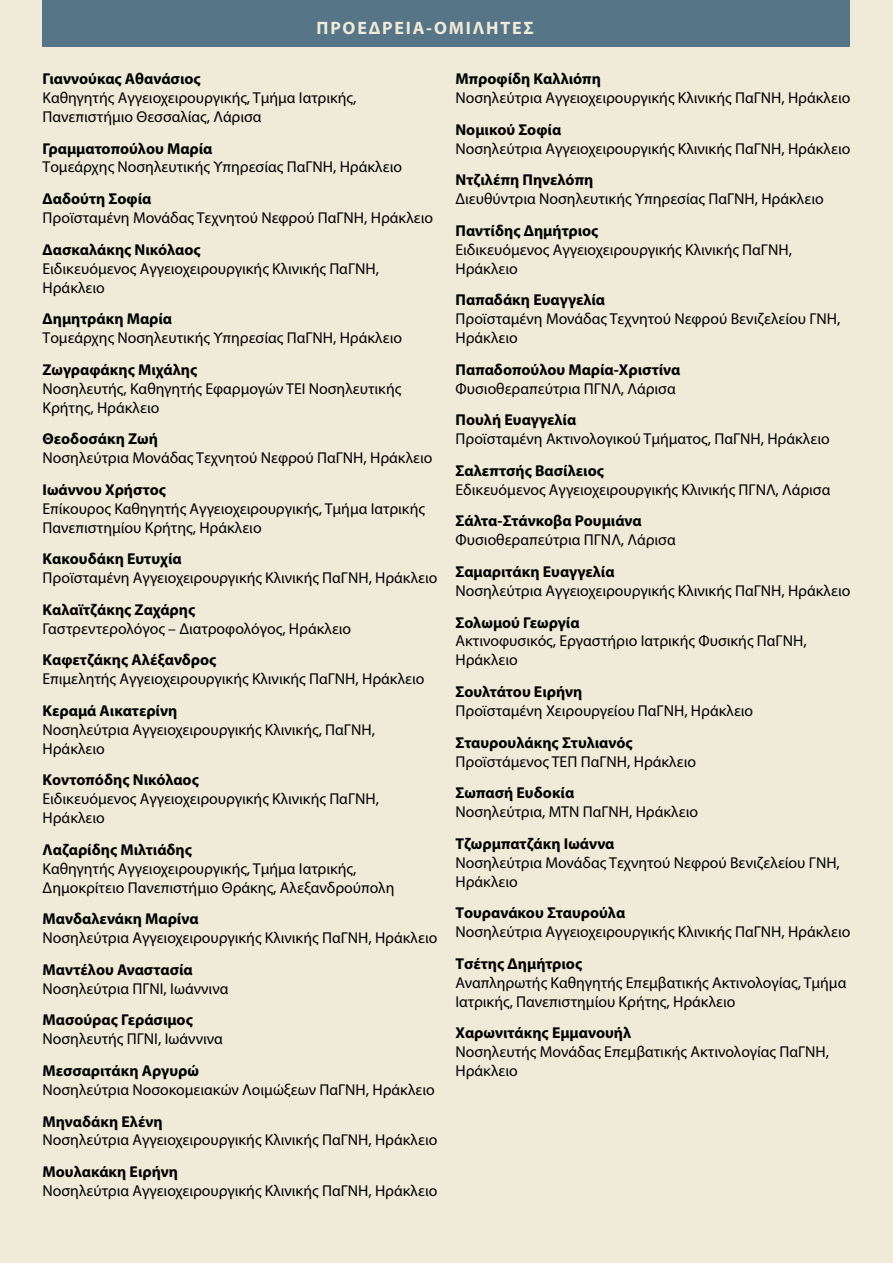
<style>
.page{position:relative;width:893px;height:1263px;background:#f0ead8}
.page>*{position:absolute;margin:0;border:0;box-sizing:border-box;transform-origin:0 0}
.t1{font:700 18px "Myriad Pro";letter-spacing:.1em;color:#f0ead8}
.t2{font:15.75px/18.9px "Myriad Pro";color:#000}
.t3{font:700 15.75px "Myriad Pro";color:#000}
</style>
<div class="page">
<div style="left:43px;top:0;width:807px;height:47px;background:#567688"></div>
<p class="t1" style="left:317px;top:16px;width:219px">ΠΡΟΕΔΡΕΙΑ-ΟΜΙΛΗΤΕΣ</p>
<p class="t3" style="left:43px;top:69px;width:160px">Γιαννούκας Αθανάσιος</p>
<p class="t2" style="left:43px;top:88px;width:315px">Καθηγητής Αγγειοχειρουργικής, Τμήμα Ιατρικής,<br>Πανεπιστήμιο Θεσσαλίας, Λάρισα</p>
<p class="t3" style="left:43px;top:138px;width:171px">Γραμματοπούλου Μαρία</p>
<p class="t2" style="left:43px;top:157px;width:361px">Τομεάρχης Νοσηλευτικής Υπηρεσίας ΠαΓΝΗ, Ηράκλειο</p>
<p class="t3" style="left:43px;top:189px;width:110px">Δαδούτη Σοφία</p>
<p class="t2" style="left:43px;top:208px;width:392px">Προϊσταμένη Μονάδας Τεχνητού Νεφρού ΠαΓΝΗ, Ηράκλειο</p>
<p class="t3" style="left:43px;top:239px;width:160px">Δασκαλάκης Νικόλαος</p>
<p class="t2" style="left:43px;top:259px;width:338px">Ειδικευόμενος Αγγειοχειρουργικής Κλινικής ΠαΓΝΗ,<br>Ηράκλειο</p>
<p class="t3" style="left:43px;top:309px;width:131px">Δημητράκη Μαρία</p>
<p class="t2" style="left:43px;top:328px;width:361px">Τομεάρχης Νοσηλευτικής Υπηρεσίας ΠαΓΝΗ, Ηράκλειο</p>
<p class="t3" style="left:43px;top:359px;width:156px">Ζωγραφάκης Μιχάλης</p>
<p class="t2" style="left:43px;top:379px;width:360px">Νοσηλευτής, Καθηγητής Εφαρμογών ΤΕΙ Νοσηλευτικής<br>Κρήτης, Ηράκλειο</p>
<p class="t3" style="left:43px;top:429px;width:117px">Θεοδοσάκη Ζωή</p>
<p class="t2" style="left:43px;top:448px;width:391px">Νοσηλεύτρια Μονάδας Τεχνητού Νεφρού ΠαΓΝΗ, Ηράκλειο</p>
<p class="t3" style="left:43px;top:479px;width:125px">Ιωάννου Χρήστος</p>
<p class="t2" style="left:43px;top:499px;width:384px">Επίκουρος Καθηγητής Αγγειοχειρουργικής, Τμήμα Ιατρικής<br>Πανεπιστημίου Κρήτης, Ηράκλειο</p>
<p class="t3" style="left:43px;top:549px;width:141px">Κακουδάκη Ευτυχία</p>
<p class="t2" style="left:43px;top:568px;width:396px">Προϊσταμένη Αγγειοχειρουργικής Κλινικής ΠαΓΝΗ, Ηράκλειο</p>
<p class="t3" style="left:43px;top:599px;width:154px">Καλαϊτζάκης Ζαχάρης</p>
<p class="t2" style="left:43px;top:619px;width:310px">Γαστρεντερολόγος – Διατροφολόγος, Ηράκλειο</p>
<p class="t3" style="left:43px;top:650px;width:175px">Καφετζάκης Αλέξανδρος</p>
<p class="t2" style="left:43px;top:669px;width:383px">Επιμελητής Αγγειοχειρουργικής Κλινικής ΠαΓΝΗ, Ηράκλειο</p>
<p class="t3" style="left:43px;top:700px;width:136px">Κεραμά Αικατερίνη</p>
<p class="t2" style="left:43px;top:720px;width:334px">Νοσηλεύτρια Αγγειοχειρουργικής Κλινικής, ΠαΓΝΗ,<br>Ηράκλειο</p>
<p class="t3" style="left:43px;top:770px;width:158px">Κοντοπόδης Νικόλαος</p>
<p class="t2" style="left:43px;top:789px;width:338px">Ειδικευόμενος Αγγειοχειρουργικής Κλινικής ΠαΓΝΗ,<br>Ηράκλειο</p>
<p class="t3" style="left:43px;top:839px;width:151px">Λαζαρίδης Μιλτιάδης</p>
<p class="t2" style="left:43px;top:859px;width:353px">Καθηγητής Αγγειοχειρουργικής, Τμήμα Ιατρικής,<br>Δημοκρίτειο Πανεπιστήμιο Θράκης, Αλεξανδρούπολη</p>
<p class="t3" style="left:43px;top:909px;width:157px">Μανδαλενάκη Μαρίνα</p>
<p class="t2" style="left:43px;top:928px;width:396px">Νοσηλεύτρια Αγγειοχειρουργικής Κλινικής ΠαΓΝΗ, Ηράκλειο</p>
<p class="t3" style="left:43px;top:959px;width:152px">Μαντέλου Αναστασία</p>
<p class="t2" style="left:43px;top:979px;width:187px">Νοσηλεύτρια ΠΓΝΙ, Ιωάννινα</p>
<p class="t3" style="left:43px;top:1010px;width:152px">Μασούρας Γεράσιμος</p>
<p class="t2" style="left:43px;top:1029px;width:182px">Νοσηλευτής ΠΓΝΙ, Ιωάννινα</p>
<p class="t3" style="left:43px;top:1060px;width:158px">Μεσσαριτάκη Αργυρώ</p>
<p class="t2" style="left:43px;top:1080px;width:394px">Νοσηλεύτρια Νοσοκομειακών Λοιμώξεων ΠαΓΝΗ, Ηράκλειο</p>
<p class="t3" style="left:43px;top:1111px;width:122px">Μηναδάκη Ελένη</p>
<p class="t2" style="left:43px;top:1130px;width:396px">Νοσηλεύτρια Αγγειοχειρουργικής Kλινικής ΠαΓΝΗ, Ηράκλειο</p>
<p class="t3" style="left:43px;top:1161px;width:137px">Μουλακάκη Ειρήνη</p>
<p class="t2" style="left:43px;top:1181px;width:396px">Νοσηλεύτρια Αγγειοχειρουργικής Κλινικής ΠαΓΝΗ, Ηράκλειο</p>
<p class="t3" style="left:455px;top:69px;width:147px">Μπροφίδη Καλλιόπη</p>
<p class="t2" style="left:455px;top:88px;width:396px">Νοσηλεύτρια Αγγειοχειρουργικής Κλινικής ΠαΓΝΗ, Ηράκλειο</p>
<p class="t3" style="left:455px;top:119px;width:107px">Νομικού Σοφία</p>
<p class="t2" style="left:455px;top:139px;width:396px">Νοσηλεύτρια Αγγειοχειρουργικής Κλινικής ΠαΓΝΗ, Ηράκλειο</p>
<p class="t3" style="left:455px;top:170px;width:139px">Ντζιλέπη Πηνελόπη</p>
<p class="t2" style="left:455px;top:189px;width:370px">Διευθύντρια Νοσηλευτικής Υπηρεσίας ΠαΓΝΗ, Ηράκλειο</p>
<p class="t3" style="left:455px;top:220px;width:144px">Παντίδης Δημήτριος</p>
<p class="t2" style="left:455px;top:240px;width:338px">Ειδικευόμενος Αγγειοχειρουργικής Κλινικής ΠαΓΝΗ,<br>Ηράκλειο</p>
<p class="t3" style="left:455px;top:290px;width:151px">Παπαδάκη Ευαγγελία</p>
<p class="t2" style="left:455px;top:309px;width:386px">Προϊσταμένη Μονάδας Τεχνητού Νεφρού Βενιζελείου ΓΝΗ,<br>Ηράκλειο</p>
<p class="t3" style="left:455px;top:359px;width:226px">Παπαδοπούλου Μαρία-Χριστίνα</p>
<p class="t2" style="left:455px;top:379px;width:222px">Φυσιοθεραπεύτρια ΠΓΝΛ, Λάρισα</p>
<p class="t3" style="left:455px;top:410px;width:122px">Πουλή Ευαγγελία</p>
<p class="t2" style="left:455px;top:429px;width:376px">Προϊσταμένη Ακτινολογικού Τμήματος, ΠαΓΝΗ, Ηράκλειο</p>
<p class="t3" style="left:455px;top:460px;width:150px">Σαλεπτσής Βασίλειος</p>
<p class="t2" style="left:455px;top:480px;width:376px">Εδικευόμενος Αγγειοχειρουργικής Κλινικής ΠΓΝΛ, Λάρισα</p>
<p class="t3" style="left:455px;top:511px;width:188px">Σάλτα-Στάνκοβα Ρουμιάνα</p>
<p class="t2" style="left:455px;top:530px;width:222px">Φυσιοθεραπεύτρια ΠΓΝΛ, Λάρισα</p>
<p class="t3" style="left:455px;top:561px;width:161px">Σαμαριτάκη Ευαγγελία</p>
<p class="t2" style="left:455px;top:581px;width:396px">Νοσηλεύτρια Αγγειοχειρουργικής Κλινικής ΠαΓΝΗ, Ηράκλειο</p>
<p class="t3" style="left:455px;top:612px;width:126px">Σολωμού Γεωργία</p>
<p class="t2" style="left:455px;top:631px;width:353px">Ακτινοφυσικός, Εργαστήριο Ιατρικής Φυσικής ΠαΓΝΗ,<br>Ηράκλειο</p>
<p class="t3" style="left:455px;top:681px;width:128px">Σουλτάτου Ειρήνη</p>
<p class="t2" style="left:455px;top:701px;width:299px">Προϊσταμένη Χειρουργείου ΠαΓΝΗ, Ηράκλειο</p>
<p class="t3" style="left:455px;top:732px;width:179px">Σταυρουλάκης Στυλιανός</p>
<p class="t2" style="left:455px;top:751px;width:242px">Προϊστάμενος ΤΕΠ ΠαΓΝΗ, Ηράκλειο</p>
<p class="t3" style="left:455px;top:782px;width:120px">Σωπασή Ευδοκία</p>
<p class="t2" style="left:455px;top:802px;width:244px">Νοσηλεύτρια, ΜΤΝ ΠαΓΝΗ, Ηράκλειο</p>
<p class="t3" style="left:455px;top:833px;width:160px">Τζωρμπατζάκη Ιωάννα</p>
<p class="t2" style="left:455px;top:853px;width:386px">Νοσηλεύτρια Μονάδας Τεχνητού Νεφρού Βενιζελείου ΓΝΗ,<br>Ηράκλειο</p>
<p class="t3" style="left:455px;top:903px;width:171px">Τουρανάκου Σταυρούλα</p>
<p class="t2" style="left:455px;top:922px;width:396px">Νοσηλεύτρια Αγγειοχειρουργικής Κλινικής ΠαΓΝΗ, Ηράκλειο</p>
<p class="t3" style="left:455px;top:953px;width:128px">Τσέτης Δημήτριος</p>
<p class="t2" style="left:455px;top:973px;width:392px">Αναπληρωτής Καθηγητής Επεμβατικής Ακτινολογίας, Τμήμα<br>Ιατρικής, Πανεπιστημίου Κρήτης, Ηράκλειο</p>
<p class="t3" style="left:455px;top:1023px;width:177px">Χαρωνιτάκης Εμμανουήλ</p>
<p class="t2" style="left:455px;top:1042px;width:375px">Νοσηλευτής Μονάδας Επεμβατικής Ακτινολογίας ΠαΓΝΗ,<br>Ηράκλειο</p>
</div>
